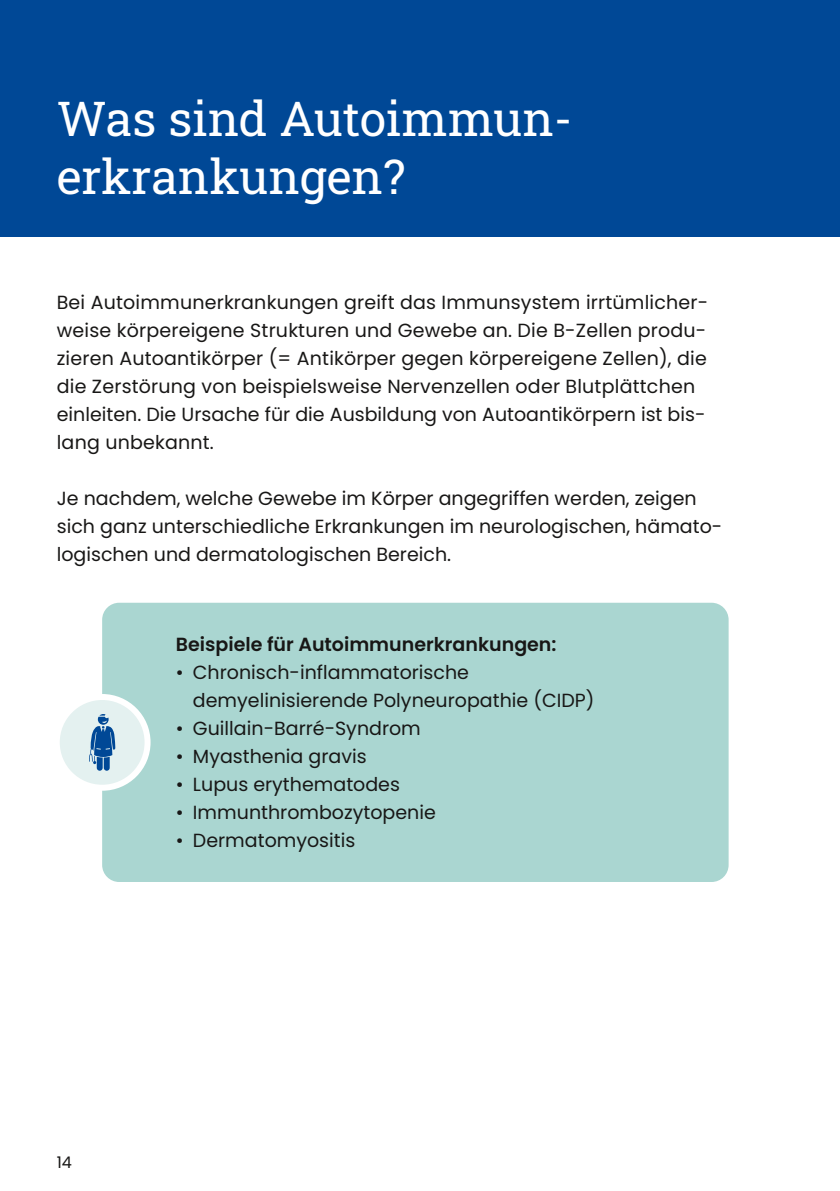
<style>
.page{position:relative;width:840px;height:1191px;background:#fff}
.page>*{position:absolute;margin:0;border:0;box-sizing:border-box;transform-origin:0 0}
.t1{font:48px/58px "Roboto Slab";color:#fff}
.t2{font:19px/28px "Poppins";color:#181716}
.t3{font:600 19px "Poppins";color:#181716}
.t4{font:16px "Poppins";color:#181716}
</style>
<div class="page">
<div style="left:0;top:0;width:839px;height:236px;background:#004896"></div>
<div style="left:102px;top:603px;width:626px;height:279px;background:#aad6d1;border-radius:17px"></div>
<div style="left:57px;top:697px;width:90px;height:90px;background:#e4f1f0;border-radius:50%"></div>
<svg style="left:89px;top:714px;width:26px;height:56px"></svg>
<div style="left:54px;top:694px;width:96px;height:96px;border:6px solid #fff;border-radius:50%"></div>
<h1 class="t1" style="left:57px;top:88px;width:517px">Was sind Autoimmun&shy;erkrankungen?</h1>
<p class="t2" style="left:57px;top:288px;width:652px">Bei Autoimmunerkrankungen greift das Immunsystem irrtümlicher&shy;weise körpereigene Strukturen und Gewebe an. Die B-Zellen produ&shy;zieren Autoantikörper (= Antikörper gegen körpereigene Zellen), die die Zerstörung von beispielsweise Nervenzellen oder Blutplättchen einleiten. Die Ursache für die Ausbildung von Autoantikörpern ist bis&shy;lang unbekannt.</p>
<p class="t2" style="left:57px;top:484px;width:666px">Je nachdem, welche Gewebe im Körper angegriffen werden, zeigen sich ganz unterschiedliche Erkrankungen im neurologischen, hämato&shy;logischen und dermatologischen Bereich.</p>
<p class="t3" style="left:176px;top:633px;width:382px">Beispiele für Autoimmunerkrankungen:</p>
<p class="t2" style="left:193px;top:658px;width:403px;text-indent:-17px">• Chronisch-inflammatorische demyelinisierende Polyneuropathie (CIDP)</p>
<p class="t2" style="left:176px;top:714px;width:246px">• Guillain-Barré-Syndrom</p>
<p class="t2" style="left:176px;top:742px;width:192px">• Myasthenia gravis</p>
<p class="t2" style="left:176px;top:770px;width:225px">• Lupus erythematodes</p>
<p class="t2" style="left:176px;top:798px;width:261px">• Immunthrombozytopenie</p>
<p class="t2" style="left:176px;top:826px;width:181px">• Dermatomyositis</p>
<p class="t4" style="left:57px;top:1153px;width:17px">14</p>
</div>
